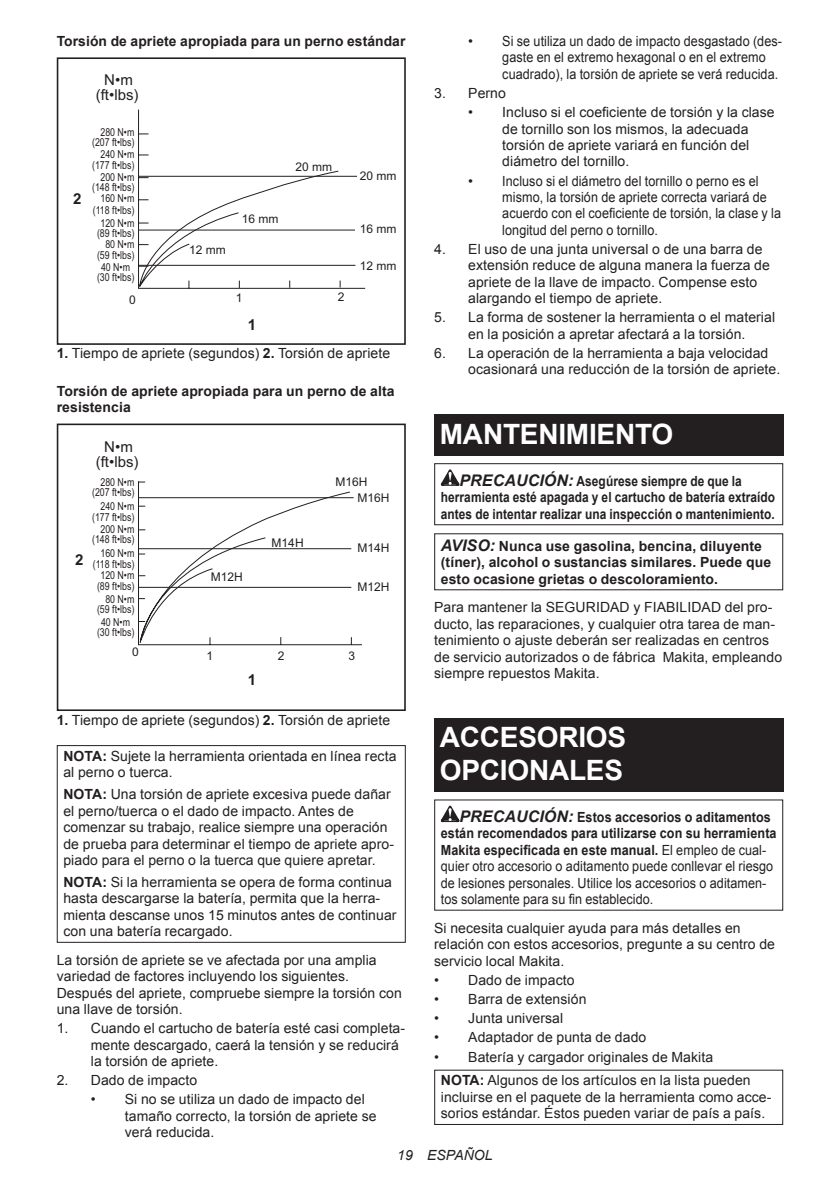
<style>
.page{position:relative;width:840px;height:1191px;background:#fff}
.page>*{position:absolute;margin:0;border:0;box-sizing:border-box;transform-origin:0 0}
.t1{font:700 28px/32.8px "Arial";letter-spacing:-.01em;color:#fff}
.t2{font:15px/15px "Arial";color:#231f20;text-align:center}
.t3{font:700 15px "Arial";color:#231f20}
.t4{font:14px/16.4px "Arial";letter-spacing:.005em;color:#231f20}
.t5{font:14px/16.4px "Arial";letter-spacing:.005em;color:#231f20;scale:.9 1}
.t6{font:700 14px/16.4px "Arial";letter-spacing:.005em;color:#231f20}
.t7{font:700 14px/16.4px "Arial";letter-spacing:.005em;color:#231f20;scale:.85 1}
.t8{font:italic 14px "Arial";letter-spacing:.005em;color:#231f20}
.t9{font:12px "Arial";color:#231f20}
.t10{font:11px/10.2px "Arial";color:#231f20;text-align:right;scale:.8 1}
.s1{font-weight:700}
.s2{font-style:italic;font-size:16px}
.s3{font-weight:700;font-style:italic;font-size:16px}
</style>
<div class="page">
<svg style="left:138px;top:109px;width:228px;height:180px"></svg>
<hr style="left:138px;top:176px;width:219px;height:1px;background:#231f20">
<hr style="left:138px;top:230px;width:217px;height:1px;background:#231f20">
<hr style="left:138px;top:265px;width:217px;height:1px;background:#231f20">
<svg style="left:139px;top:170px;width:200px;height:117px"></svg>
<div style="left:57px;top:57px;width:348px;height:288px;border:2px solid #231f20"></div>
<svg style="left:138px;top:481px;width:224px;height:164px"></svg>
<div style="left:57px;top:423px;width:348px;height:288px;border:2px solid #231f20"></div>
<div style="left:57px;top:745px;width:348px;height:197px;border:1px solid #231f20"></div>
<div style="left:434px;top:414px;width:348px;height:41px;background:#231f20"></div>
<svg style="left:440px;top:469px;width:19px;height:17px"></svg>
<div style="left:434px;top:463px;width:348px;height:62px;border:1px solid #231f20"></div>
<div style="left:434px;top:717px;width:348px;height:74px;background:#231f20"></div>
<svg style="left:440px;top:805px;width:19px;height:17px"></svg>
<div style="left:434px;top:1069px;width:348px;height:56px;border:1px solid #231f20"></div>
<p class="t6" style="left:57px;top:33px;width:350px">Torsión de apriete apropiada para un perno estándar</p>
<p class="t3" style="left:73px;top:188px;width:10px">2</p>
<p class="t2" style="left:96px;top:72px;width:44px">N•m (ft•lbs)</p>
<p class="t10" style="left:92px;top:127px;width:54px">280 N•m (207 ft•lbs)</p>
<p class="t10" style="left:92px;top:149px;width:54px;line-height:10.8px">240 N•m (177 ft•lbs)</p>
<p class="t10" style="left:92px;top:172px;width:54px;line-height:11px">200 N•m (148 ft•lbs)<br>160 N•m (118 ft•lbs)</p>
<p class="t10" style="left:97px;top:218px;width:48px">120 N•m (89 ft•lbs)<br>80 N•m (59 ft•lbs)</p>
<p class="t10" style="left:97px;top:262px;width:48px;text-align:center">40 N•m (30 ft•lbs)</p>
<p class="t9" style="left:189px;top:242px;width:38px">12 mm</p>
<p class="t9" style="left:241px;top:211px;width:38px">16 mm</p>
<p class="t9" style="left:295px;top:159px;width:38px">20 mm</p>
<p class="t9" style="left:129px;top:292px;width:8px">0</p>
<p class="t9" style="left:236px;top:290px;width:8px">1</p>
<p class="t9" style="left:337px;top:289px;width:8px">2</p>
<p class="t3" style="left:247px;top:314px;width:10px">1</p>
<p class="t9" style="left:359px;top:168px;width:38px">20 mm</p>
<p class="t9" style="left:359px;top:221px;width:38px">16 mm</p>
<p class="t9" style="left:359px;top:258px;width:38px">12 mm</p>
<p class="t4" style="left:57px;top:345px;width:335px"><span class="s1">1.</span> Tiempo de apriete (segundos) <span class="s1">2.</span> Torsión de apriete</p>
<p class="t6" style="left:57px;top:383px;width:339px">Torsión de apriete apropiada para un perno de alta resistencia</p>
<p class="t3" style="left:75px;top:549px;width:10px">2</p>
<p class="t2" style="left:96px;top:439px;width:44px">N•m (ft•lbs)</p>
<p class="t10" style="left:92px;top:477px;width:54px">280 N•m (207 ft•lbs)</p>
<p class="t10" style="left:92px;top:501px;width:54px;line-height:10.8px">240 N•m (177 ft•lbs)</p>
<p class="t10" style="left:92px;top:524px;width:54px">200 N•m (148 ft•lbs)</p>
<p class="t10" style="left:93px;top:547px;width:53px;line-height:11.4px">160 N•m (118 ft•lbs)<br>120 N•m</p>
<p class="t10" style="left:97px;top:579px;width:48px;line-height:13.2px">(89 ft•lbs)<br>80 N•m</p>
<p class="t10" style="left:97px;top:603px;width:48px;line-height:12.6px;text-align:center">(59 ft•lbs)<br>40 N•m</p>
<p class="t10" style="left:97px;top:627px;width:48px">(30 ft•lbs)</p>
<p class="t9" style="left:211px;top:569px;width:34px">M12H</p>
<p class="t9" style="left:271px;top:535px;width:34px">M14H</p>
<p class="t9" style="left:335px;top:474px;width:34px">M16H</p>
<p class="t9" style="left:357px;top:490px;width:34px">M16H</p>
<p class="t9" style="left:357px;top:540px;width:34px">M14H</p>
<p class="t9" style="left:357px;top:579px;width:34px">M12H</p>
<p class="t9" style="left:132px;top:643px;width:8px">0</p>
<p class="t9" style="left:206px;top:647px;width:8px">1</p>
<p class="t9" style="left:278px;top:647px;width:8px">2</p>
<p class="t9" style="left:348px;top:647px;width:8px">3</p>
<p class="t3" style="left:247px;top:669px;width:10px">1</p>
<p class="t4" style="left:57px;top:711px;width:335px"><span class="s1">1.</span> Tiempo de apriete (segundos) <span class="s1">2.</span> Torsión de apriete</p>
<p class="t4" style="left:63px;top:748px;width:334px"><span class="s1">NOTA:</span> Sujete la herramienta orientada en línea recta al perno o tuerca.</p>
<p class="t4" style="left:63px;top:786px;width:332px"><span class="s1">NOTA:</span> Una torsión de apriete excesiva puede dañar el perno/tuerca o el dado de impacto. Antes de comenzar su trabajo, realice siempre una operación de prueba para determinar el tiempo de apriete apro&shy;piado para el perno o la tuerca que quiere apretar.</p>
<p class="t4" style="left:63px;top:874px;width:334px"><span class="s1">NOTA:</span> Si la herramienta se opera de forma continua hasta descargarse la batería, permita que la herra&shy;mienta descanse unos 15 minutos antes de continuar con una batería recargado.</p>
<p class="t4" style="left:57px;top:952px;width:346px">La torsión de apriete se ve afectada por una amplia variedad de factores incluyendo los siguientes.<br>Después del apriete, compruebe siempre la torsión con una llave de torsión.</p>
<p class="t4" style="left:91px;top:1020px;width:316px;text-indent:-34px">1. Cuando el cartucho de batería esté casi completa&shy;mente descargado, caerá la tensión y se reducirá la torsión de apriete.</p>
<p class="t4" style="left:57px;top:1072px;width:142px">2. Dado de impacto</p>
<p class="t4" style="left:125px;top:1091px;width:253px;text-indent:-34px">• Si no se utiliza un dado de impacto del tamaño correcto, la torsión de apriete se verá reducida.</p>
<p class="t4" style="left:502px;top:33px;width:281px;text-indent:-34px">• Si se utiliza un dado de impacto desgastado (des&shy;gaste en el extremo hexagonal o en el extremo cuadrado), la torsión de apriete se verá reducida.</p>
<p class="t4" style="left:434px;top:85px;width:73px">3. Perno</p>
<p class="t4" style="left:502px;top:104px;width:274px;text-indent:-34px">• Incluso si el coeficiente de torsión y la clase de tornillo son los mismos, la adecuada torsión de apriete variará en función del diámetro del tornillo.</p>
<p class="t4" style="left:502px;top:173px;width:280px;text-indent:-34px">• Incluso si el diámetro del tornillo o perno es el mismo, la torsión de apriete correcta variará de acuerdo con el coeficiente de torsión, la clase y la longitud del perno o tornillo.</p>
<p class="t4" style="left:468px;top:241px;width:303px;text-indent:-34px">4. El uso de una junta universal o de una barra de extensión reduce de alguna manera la fuerza de apriete de la llave de impacto. Compense esto alargando el tiempo de apriete.</p>
<p class="t4" style="left:434px;top:309px;width:342px;text-align:center">5. La forma de sostener la herramienta o el material en la posición a apretar afectará a la torsión.</p>
<p class="t4" style="left:468px;top:345px;width:313px;text-indent:-34px">6. La operación de la herramienta a baja velocidad ocasionará una reducción de la torsión de apriete.</p>
<h1 class="t1" style="left:439px;top:418px;width:235px">MANTENIMIENTO</h1>
<p class="t7" style="left:440px;top:473px;width:394px;text-indent:19px"><span class="s2">PRECAUCIÓN:</span> Asegúrese siempre de que la herramienta esté apagada y el cartucho de batería extraído antes de intentar realizar una inspección o mantenimiento.</p>
<p class="t6" style="left:440px;top:538px;width:331px"><span class="s2">AVISO:</span> Nunca use gasolina, bencina, diluyente (tíner), alcohol o sustancias similares. Puede que esto ocasione grietas o descoloramiento.</p>
<p class="t4" style="left:434px;top:599px;width:349px">Para mantener la SEGURIDAD y FIABILIDAD del pro&shy;ducto, las reparaciones, y cualquier otra tarea de man&shy;tenimiento o ajuste deberán ser realizadas en centros de servicio autorizados o de fábrica Makita, empleando siempre repuestos Makita.</p>
<h1 class="t1" style="left:439px;top:722px;width:188px">ACCESORIOS<br>OPCIONALES</h1>
<p class="t5" style="left:440px;top:809px;width:374px;text-indent:19px"><span class="s3">PRECAUCIÓN:</span> <span class="s1">Estos accesorios o aditamentos están recomendados para utilizarse con su herramienta Makita especificada en este manual.</span> El empleo de cual&shy;quier otro accesorio o aditamento puede conllevar el riesgo de lesiones personales. Utilice los accesorios o aditamen&shy;tos solamente para su fin establecido.</p>
<p class="t4" style="left:434px;top:919px;width:342px">Si necesita cualquier ayuda para más detalles en relación con estos accesorios, pregunte a su centro de servicio local Makita.</p>
<p class="t4" style="left:434px;top:971px;width:142px">• Dado de impacto</p>
<p class="t4" style="left:434px;top:991px;width:154px">• Barra de extensión</p>
<p class="t4" style="left:434px;top:1010px;width:130px">• Junta universal</p>
<p class="t4" style="left:434px;top:1029px;width:213px">• Adaptador de punta de dado</p>
<p class="t4" style="left:440px;top:1045px;width:311px;line-height:23.8px;text-indent:-7px">• Batería y cargador originales de Makita<br><span class="s1">NOTA:</span> Algunos de los artículos en la lista pueden</p>
<p class="t4" style="left:440px;top:1088px;width:332px">incluirse en el paquete de la herramienta como acce&shy;sorios estándar. Éstos pueden variar de país a país.</p>
<p class="t8" style="left:397px;top:1146px;width:97px">19 ESPAÑOL</p>
</div>
